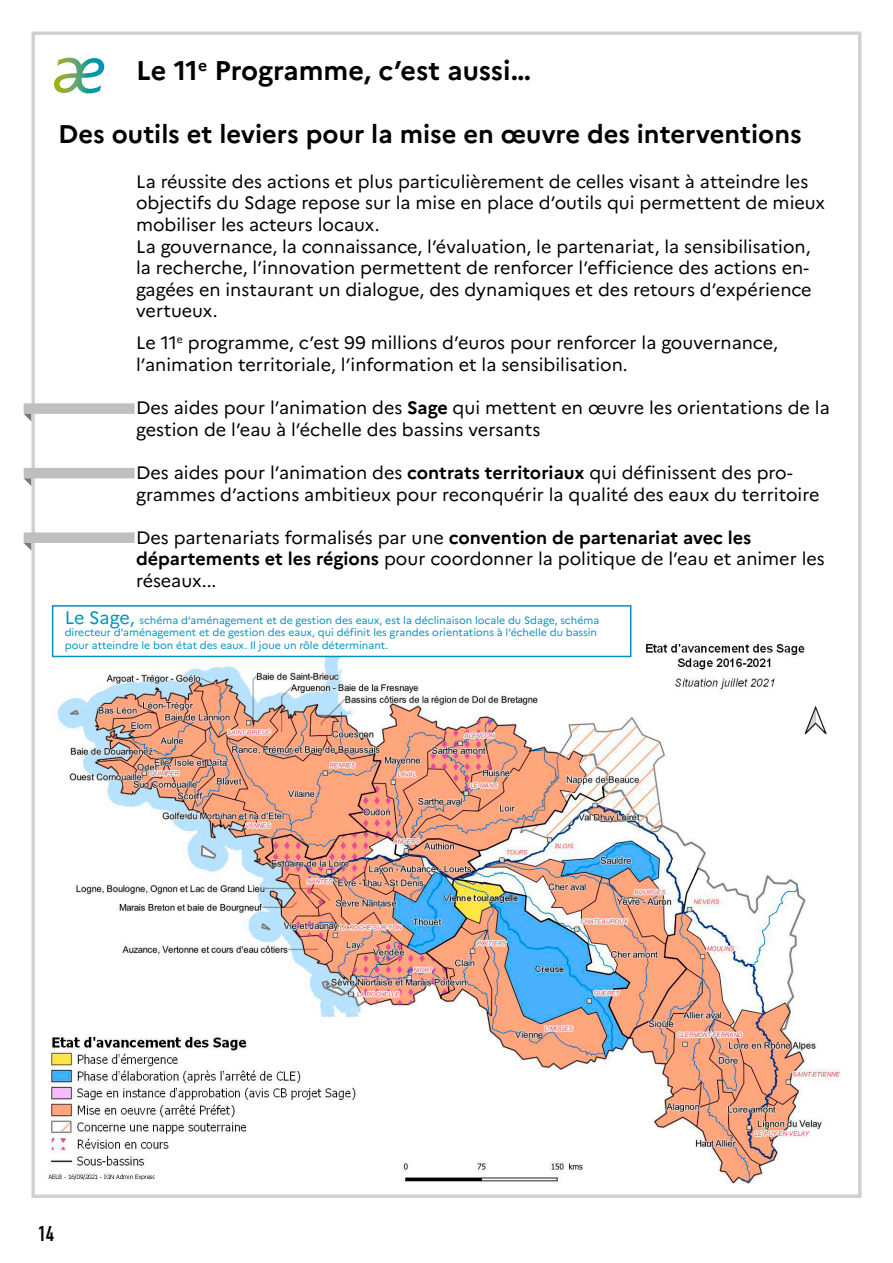
<style>
.page{position:relative;width:893px;height:1263px;background:#fff}
.page>*{position:absolute;margin:0;border:0;box-sizing:border-box;transform-origin:0 0}
.t1{font:700 27px "Marianne";color:#000}
.t2{font:700 25.5px "Marianne";color:#000}
.t3{font:700 21px "DIN Condensed";color:#000}
.courant_supérieur{font:18px/21.6px "Marianne";color:#000}
.t4{font:10.5px/12.6px "Marianne";color:#0092bd}
.s1{font-weight:700}
.s2{font-size:18px}
</style>
<div class="page">
<svg style="left:54px;top:58px;width:50px;height:35px"></svg>
<div style="left:24px;top:403px;width:111px;height:11px;background:#bfbfbf"></div>
<svg style="left:24px;top:414px;width:7px;height:7px"></svg>
<div style="left:24px;top:468px;width:111px;height:10px;background:#bfbfbf"></div>
<svg style="left:24px;top:478px;width:7px;height:8px"></svg>
<div style="left:24px;top:532px;width:111px;height:11px;background:#bfbfbf"></div>
<svg style="left:24px;top:543px;width:7px;height:7px"></svg>
<img style="left:47px;top:640px;width:794px;height:544px">
<div style="left:52px;top:605px;width:579px;height:52px;background:#fff;border:2px solid #0092bd"></div>
<p class="t1" style="left:136px;top:54px;width:396px">Le 11<sup>e</sup> Programme, c’est aussi…</p>
<p class="t2" style="left:58px;top:119px;width:745px">Des outils et leviers pour la mise en œuvre des interventions</p>
<p class="courant_supérieur" style="left:136px;top:171px;width:690px">La réussite des actions et plus particulièrement de celles visant à atteindre les objectifs du Sdage repose sur la mise en place d’outils qui permettent de mieux mobiliser les acteurs locaux.</p>
<p class="courant_supérieur" style="left:136px;top:235px;width:677px">La gouvernance, la connaissance, l’évaluation, le partenariat, la sensibilisation, la recherche, l’innovation permettent de renforcer l’efficience des actions en&shy;gagées en instaurant un dialogue, des dynamiques et des retours d’expérience vertueux.</p>
<p class="courant_supérieur" style="left:136px;top:332px;width:643px">Le 11<sup>e</sup> programme, c’est 99 millions d’euros pour renforcer la gouvernance, l’animation territoriale, l’information et la sensibilisation.</p>
<p class="courant_supérieur" style="left:136px;top:397px;width:695px">Des aides pour l’animation des <span class="s1">Sage</span> qui mettent en œuvre les orientations de la gestion de l’eau à l’échelle des bassins versants</p>
<p class="courant_supérieur" style="left:136px;top:462px;width:685px">Des aides pour l’animation des <span class="s1">contrats territoriaux</span> qui définissent des pro&shy;grammes d’actions ambitieux pour reconquérir la qualité des eaux du territoire</p>
<p class="courant_supérieur" style="left:136px;top:527px;width:690px">Des partenariats formalisés par une <span class="s1">convention de partenariat avec les départements et les régions</span> pour coordonner la politique de l’eau et animer les réseaux...</p>
<p class="t4" style="left:65px;top:613px;width:536px"><span class="s2">Le Sage,</span> schéma d’aménagement et de gestion des eaux, est la déclinaison locale du Sdage, schéma directeur d’aménagement et de gestion des eaux, qui définit les grandes orientations à l’échelle du bassin pour atteindre le bon état des eaux. Il joue un rôle déterminant.</p>
<p class="t3" style="left:38px;top:1219px;width:17px">14</p>
</div>
